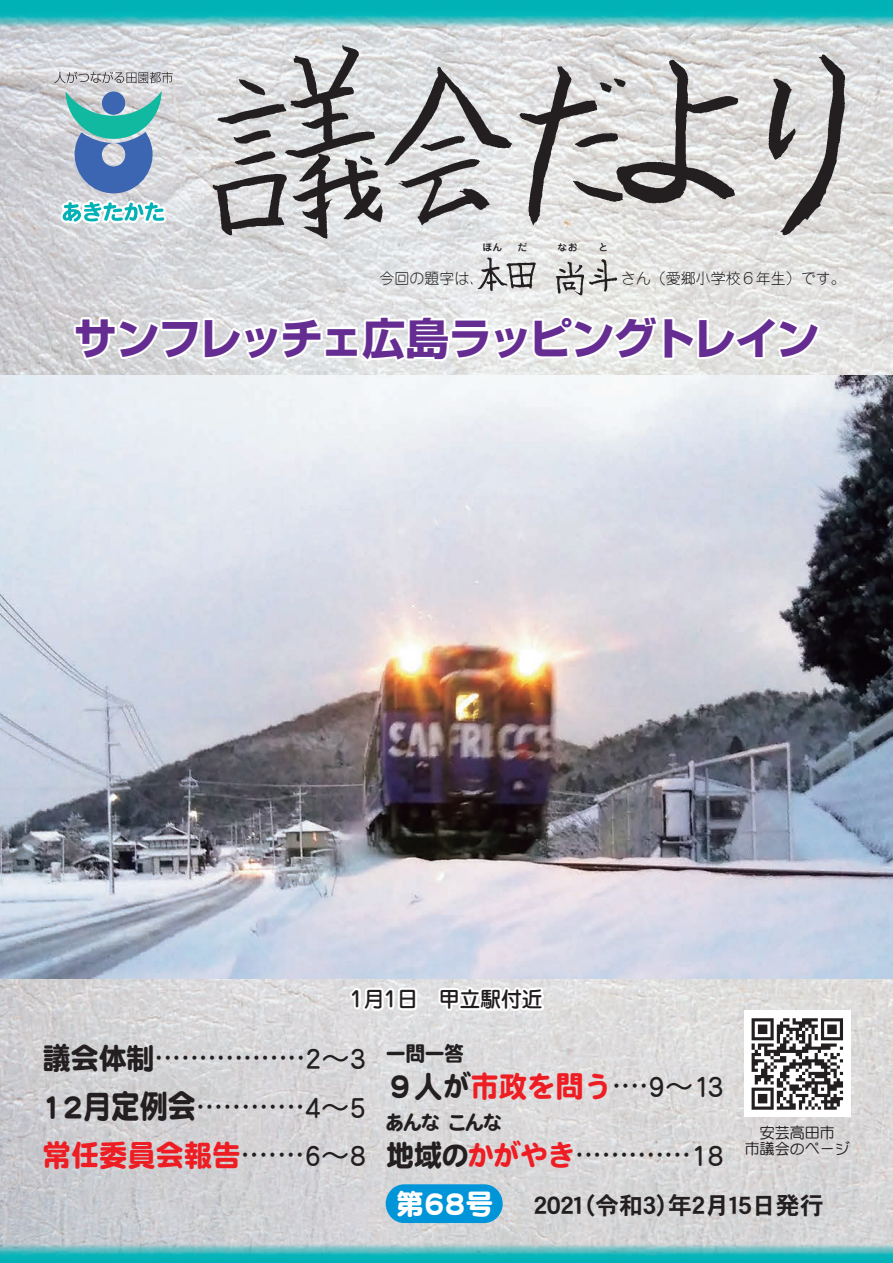
<style>
.page{position:relative;width:893px;height:1263px;background:#fff}
.page>*{position:absolute;margin:0;border:0;box-sizing:border-box;transform-origin:0 0}
.t1{font:700 43.5px "Shin Go Pro";letter-spacing:-.055em;color:#652d91}
.t2{font:500 30px/48.3px "Koz Go Pro";color:#231f20;scale:.95 1}
.t3{font:30px "DF Maru Gothic Std W9";letter-spacing:-.01em;color:#ee1d23;scale:.95 1}
.t4{font:28.5px "DF Maru Gothic Std W9";color:#fff}
.t5{font:24px "DFHS Gothic Std W7";letter-spacing:-.445em;color:#231f20}
.t6{font:21px "DF Maru Gothic Std W9";letter-spacing:-.06em;color:#231f20;scale:.95 1}
.t7{font:500 21px "Jun 34 Pro";letter-spacing:-.01em;color:#221e20}
.t8{font:300 15px "Jun 101 Pro";color:#231f20}
.t9{font:15px/16.5px "DF Maru Gothic Std W5";color:#231f20;text-align:center}
.t10{font:500 9.75px "Jun 34 Pro";color:#231f20}
.s1{font-family:"DF Maru Gothic Std W9";font-weight:400}
.s2{font-family:"DFHS Maru Gothic Std W4";font-weight:400}
.s3{font-family:"DF Maru Gothic Std W9";font-weight:400;font-size:33px}
.s4{font-family:"DFHS Maru Gothic Std W4";color:#231f20}
.s5{font-family:"Koz Go Pro";font-weight:500;color:#231f20}
.s6{font-size:33px;color:#231f20}
.s7{color:#231f20}
.s8{font-family:"DF Maru Gothic Std W9";font-weight:400;color:#ee1d23}
.s9{font-size:31.35px}
</style>
<div class="page">
<img style="left:0;top:0;width:893px;height:1263px">
<div style="left:386px;top:1184px;width:117px;height:39px;background:#0095d9;border-radius:19px"></div>
<svg style="left:57px;top:91px;width:112px;height:160px;background:#9abdcb"></svg>
<svg style="left:54px;top:72px;width:119px;height:11px"></svg>
<img style="left:0;top:375px;width:893px;height:604px">
<img style="left:180px;top:28px;width:713px;height:238px">
<div style="left:744px;top:1011px;width:106px;height:106px;background:#fff"></div>
<svg style="left:752px;top:1018px;width:91px;height:92px"></svg>
<svg style="left:346px;top:980px;width:74px;height:33px"></svg>
<svg style="left:436px;top:890px;width:110px;height:219px;background:#dfdee4"></svg>
<svg style="left:72px;top:312px;width:751px;height:54px"></svg>
<img style="left:468px;top:252px;width:156px;height:48px">
<p class="t8" style="left:379px;top:266px;width:91px">今回の題字は</p>
<p class="t10" style="left:482px;top:240px;width:32px">ほん　</p>
<p class="t10" style="left:558px;top:240px;width:52px">なお　　と</p>
<p class="t8" style="left:621px;top:266px;width:226px">さん（愛郷小学校６年生）です。</p>
<h1 class="t1" style="left:74px;top:304px;width:747px">サンフレッチェ広島ラッピングトレイン</h1>
<p class="t7" style="left:350px;top:982px;width:194px">1月1日　甲立駅付近</p>
<p class="t2" style="left:43px;top:1036px;width:343px"><span class="s1">議会体制</span> <span class="s2">~2</span>················· <span class="s2">3<br></span><span class="s3">1 2 月定例会</span> <span class="s2">~4</span>············ <span class="s2">5</span></p>
<p class="t3" style="left:43px;top:1139px;width:343px">常任委員会報告 <span class="s4">~6</span><span class="s5">·······</span> <span class="s4">8</span></p>
<p class="t6" style="left:386px;top:1042px;width:84px">一問一答</p>
<p class="t3" style="left:386px;top:1070px;width:358px"><span class="s6">９</span><span class="s7">人が</span>市政を問う <span class="s4">~9</span><span class="s5">····</span> <span class="s4">1 3</span></p>
<p class="t6" style="left:385px;top:1111px;width:125px">あんなこんな</p>
<p class="t6" style="left:439px;top:1111px;width:23px">　</p>
<p class="t2" style="left:386px;top:1132px;width:358px"><span class="s1">地域の</span><span class="s8">かがやき</span> ············· <span class="s2">1 8</span></p>
<p class="t9" style="left:745px;top:1124px;width:107px">安芸高田市<br>市議会のページ</p>
<p class="t4" style="left:396px;top:1188px;width:99px">第<span class="s9">68</span>号</p>
<p class="t5" style="left:571px;top:1192px;width:73px">（令和</p>
<p class="t5" style="left:656px;top:1192px;width:38px">年）</p>
<p class="t5" style="left:752px;top:1192px;width:73px">日発行</p>
<p class="t5" style="left:705px;top:1192px;width:25px">月</p>
<p class="t5" style="left:528px;top:1192px;width:64px">２０２１</p>
<p class="t5" style="left:638px;top:1192px;width:25px">３</p>
<p class="t5" style="left:687px;top:1192px;width:25px">２</p>
<p class="t5" style="left:722px;top:1192px;width:36px">１５</p>
</div>
